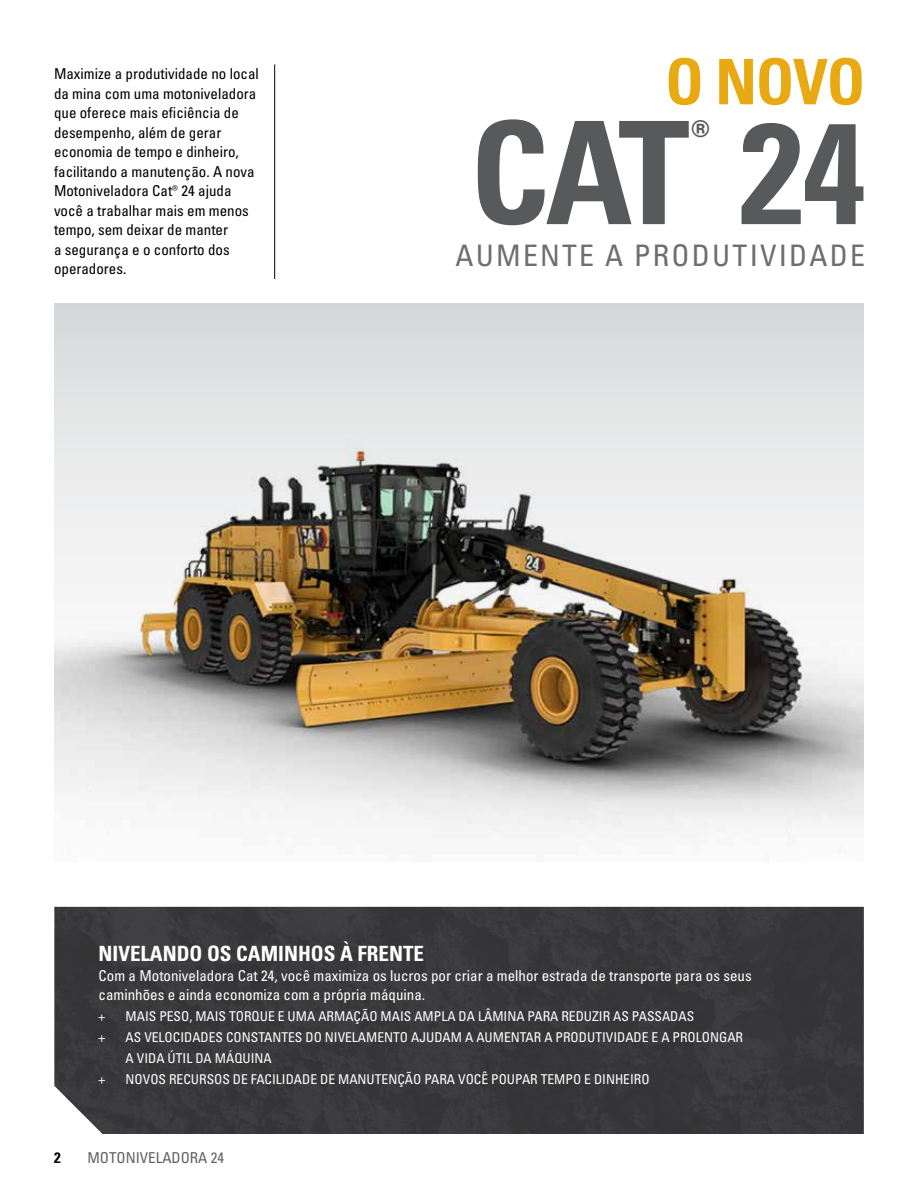
<style>
.page{position:relative;width:918px;height:1188px;background:#fff}
.page>*{position:absolute;margin:0;border:0;box-sizing:border-box;transform-origin:0 0}
.t1{font:142.95px "Univers LTCYR 67 Bold Cond";color:#58595b}
.t2{font:62.85px "Univers LTCYR 67 Bold Cond";color:#e9a913}
.t3{font:47.1px "Univers LTCYR 67 Bold Cond";color:#58595b}
.t4{font:condensed 29.7px "Univers LTCYR 57";letter-spacing:.075em;color:#6d6e71}
.Body_copy_white{font:21px "Univers LTCYR 67 Bold Cond";color:#fff}
.Body_copy{font:condensed 15px/19.5px "Univers LTCYR 57";color:#000}
.Body_copy_white-2{font:condensed 15px/19.5px "Univers LTCYR 57";color:#fff}
.t5{font:condensed 15px "Univers LTCYR 57";color:#5e6263}
.t6{font:15px "Univers LTCYR 67 Bold Cond";color:#000}
.t7{font:condensed 13.5px/21px "Univers LTCYR 57";color:#fff}
</style>
<div class="page">
<div style="left:54px;top:907px;width:810px;height:227px;background:#39383a"></div>
<hr style="left:274px;top:64px;width:1px;height:215px;background:#000">
<svg style="left:54px;top:303px;width:810px;height:534px"></svg>
<p class="Body_copy" style="left:54px;top:64px;width:206px">Maximize a produtividade no local da mina com uma motoniveladora que oferece mais eficiência de desempenho, além de gerar economia de tempo e dinheiro, facilitando a manutenção. A nova<br>Motoniveladora Cat® 24 ajuda você a trabalhar mais em menos tempo, sem deixar de manter<br>a segurança e o conforto dos operadores.</p>
<p class="t2" style="left:665px;top:43px;width:201px">O NOVO</p>
<p class="t1" style="left:470px;top:86px;width:397px">CAT 24</p>
<p class="t3" style="left:691px;top:109px;width:20px">®</p>
<p class="t4" style="left:456px;top:236px;width:411px">AUMENTE A PRODUTIVIDADE</p>
<p class="Body_copy_white" style="left:99px;top:941px;width:327px">NIVELANDO OS CAMINHOS À FRENTE</p>
<p class="Body_copy_white-2" style="left:99px;top:965px;width:655px">Com a Motoniveladora Cat 24, você maximiza os lucros por criar a melhor estrada de transporte para os seus caminhões e ainda economiza com a própria máquina.</p>
<p class="t7" style="left:99px;top:1005px;width:8px">+</p>
<p class="t7" style="left:126px;top:1005px;width:570px">MAIS PESO, MAIS TORQUE E UMA ARMAÇÃO MAIS AMPLA DA LÂMINA PARA REDUZIR AS PASSADAS</p>
<p class="t7" style="left:99px;top:1026px;width:8px">+</p>
<p class="t7" style="left:126px;top:1026px;width:619px">AS VELOCIDADES CONSTANTES DO NIVELAMENTO AJUDAM A AUMENTAR A PRODUTIVIDADE E A PROLONGAR<br>A VIDA ÚTIL DA MÁQUINA</p>
<p class="t7" style="left:99px;top:1068px;width:8px">+</p>
<p class="t7" style="left:126px;top:1068px;width:525px">NOVOS RECURSOS DE FACILIDADE DE MANUTENÇÃO PARA VOCÊ POUPAR TEMPO E DINHEIRO</p>
<p class="t6" style="left:54px;top:1148px;width:8px">2</p>
<p class="t5" style="left:87px;top:1148px;width:138px">MOTONIVELADORA 24</p>
</div>
